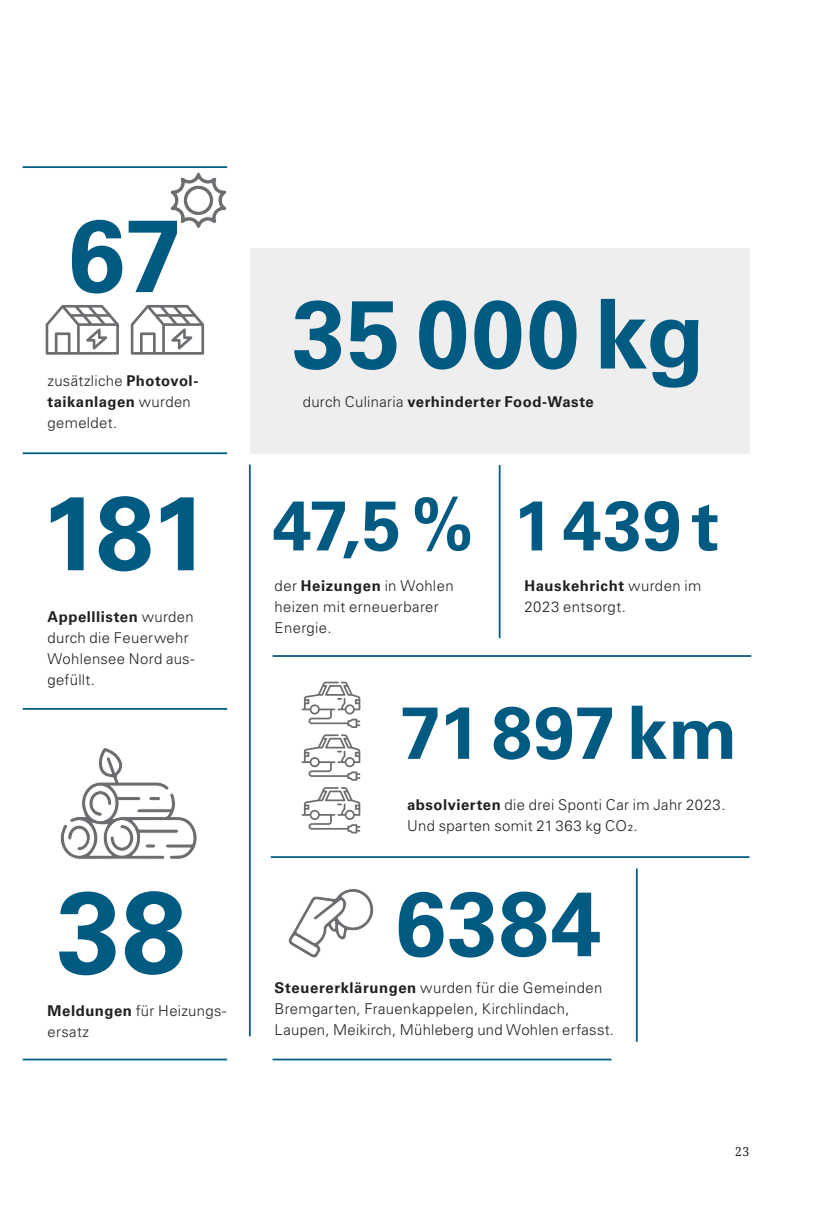
<style>
.page{position:relative;width:819px;height:1216px;background:#fff}
.page>*{position:absolute;margin:0;border:0;box-sizing:border-box;transform-origin:0 0}
.t1{font:700 116.02px "Univers LT Pro 65";color:#015a81}
.t2{font:700 104.3px "Univers LT Pro 65";color:#015a81}
.t3{font:700 102.2px "Univers LT Pro 65";color:#015a81}
.t4{font:700 96.25px "Univers LT Pro 65";letter-spacing:.015em;color:#015a81}
.t5{font:700 91px "Univers LT Pro 65";color:#015a81}
.t6{font:700 73.5px "Univers LT Pro 65";color:#015a81}
.t7{font:700 70px "Univers LT Pro 65";letter-spacing:.025em;color:#015a81}
.t8{font:300 14.88px/21px "Univers LT Pro 45";letter-spacing:.02em;color:#231f20}
.t9{font:700 14.88px "Univers LT Pro 65";letter-spacing:.035em;color:#231f20}
.t10{font:12.25px "Droid Serif";color:#231f20}
.s1{font-family:"Univers LT Pro 65";font-weight:700}
.s2{font-family:"Univers LT Pro 45";font-weight:300}
</style>
<div class="page">
<hr style="left:23px;top:166px;width:204px;height:2px;background:#015a81">
<hr style="left:23px;top:1058px;width:204px;height:2px;background:#015a81">
<hr style="left:23px;top:452px;width:204px;height:2px;background:#015a81">
<hr style="left:272px;top:1058px;width:339px;height:2px;background:#015a81">
<hr style="left:271px;top:856px;width:478px;height:2px;background:#015a81">
<hr style="left:272px;top:655px;width:479px;height:2px;background:#015a81">
<hr style="left:249px;top:464px;width:2px;height:572px;background:#015a81">
<hr style="left:498px;top:465px;width:2px;height:173px;background:#015a81">
<hr style="left:636px;top:868px;width:1px;height:173px;background:#015a81">
<hr style="left:23px;top:708px;width:204px;height:1px;background:#015a81">
<svg style="left:46px;top:305px;width:73px;height:49px"></svg>
<svg style="left:131px;top:305px;width:73px;height:49px"></svg>
<svg style="left:170px;top:172px;width:57px;height:56px"></svg>
<div style="left:250px;top:248px;width:499px;height:206px;background:#eeeeef"></div>
<svg style="left:301px;top:681px;width:59px;height:47px"></svg>
<svg style="left:301px;top:734px;width:59px;height:46px"></svg>
<svg style="left:301px;top:787px;width:59px;height:46px"></svg>
<svg style="left:60px;top:748px;width:137px;height:111px"></svg>
<svg style="left:288px;top:889px;width:86px;height:69px"></svg>
<h3 class="t3" style="left:68px;top:184px;width:115px">67</h3>
<p class="t8" style="left:47px;top:370px;width:151px">zusätzliche <span class="s1">Photovol-</span></p>
<p class="t9" style="left:47px;top:392px;width:145px">taikanlagen <span class="s2">wurden</span></p>
<p class="t8" style="left:47px;top:412px;width:71px">gemeldet.</p>
<h2 class="t2" style="left:41px;top:460px;width:169px">181</h2>
<p class="t9" style="left:48px;top:606px;width:148px">Appelllisten <span class="s2">wurden</span></p>
<p class="t8" style="left:48px;top:627px;width:149px">durch die Feuerwehr<br>Wohlensee Nord aus&shy;gefüllt.</p>
<h1 class="t1" style="left:57px;top:850px;width:130px">38</h1>
<p class="t8" style="left:48px;top:1000px;width:180px"><span class="s1">Meldungen</span> für Heizungs&shy;ersatz</p>
<h3 class="t4" style="left:292px;top:267px;width:414px">35 000 kg</h3>
<p class="t9" style="left:303px;top:391px;width:292px"><span class="s2">durch Culinaria</span> verhinderter Food-Waste</p>
<h3 class="t7" style="left:272px;top:476px;width:202px">47,5%</h3>
<p class="t8" style="left:274px;top:574px;width:180px">der <span class="s1">Heizungen</span> in Wohlen heizen mit erneuerbarer<br>Energie.</p>
<h3 class="t7" style="left:513px;top:476px;width:207px">1439t</h3>
<p class="t9" style="left:524px;top:575px;width:178px">Hauskehricht <span class="s2">wurden im</span></p>
<p class="t8" style="left:524px;top:595px;width:103px">2023 entsorgt.</p>
<h3 class="t6" style="left:400px;top:681px;width:339px">71 897 km</h3>
<p class="t8" style="left:407px;top:794px;width:320px"><span class="s1">absolvierten</span> die drei Sponti Car im Jahr 2023.<br>Und sparten somit 21 363 kg CO₂.</p>
<h3 class="t5" style="left:395px;top:860px;width:207px">6384</h3>
<p class="t8" style="left:274px;top:976px;width:341px"><span class="s1">Steuererklärungen</span> wurden für die Gemeinden<br>Bremgarten, Frauenkappelen, Kirchlindach,<br>Laupen, Meikirch, Mühleberg und Wohlen erfasst.</p>
<p class="t10" style="left:735px;top:1143px;width:16px">23</p>
</div>
